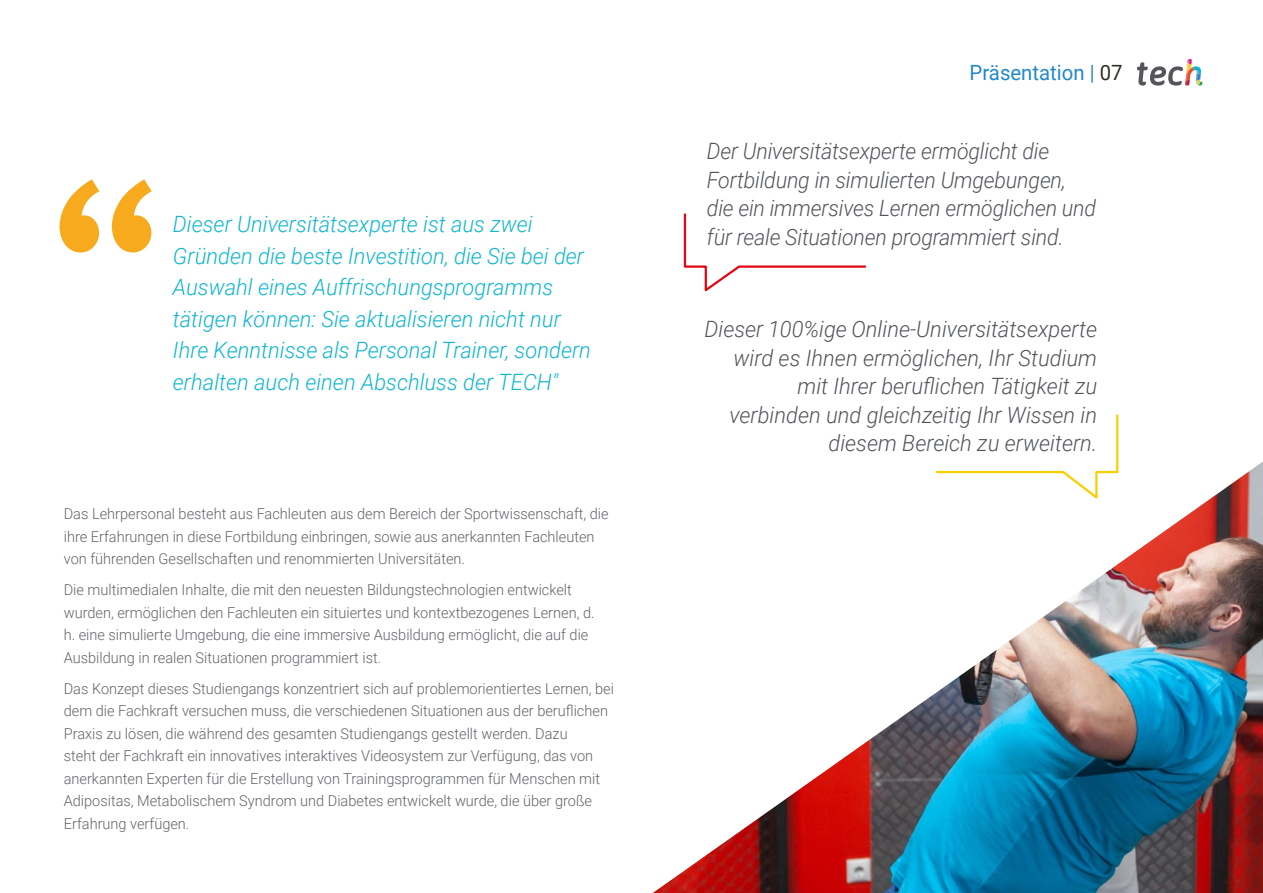
<style>
.page{position:relative;width:1263px;height:893px;background:#fff}
.page>*{position:absolute;margin:0;border:0;box-sizing:border-box;transform-origin:0 0}
.t1{font:italic 300 22.5px/31.5px "Roboto";color:#0fb6cf}
.t2{font:italic 300 22.5px/28.5px "Roboto";color:#52555b;text-align:right}
.t3{font:italic 300 22.5px/28.5px "Roboto";color:#52555b;scale:.95 1}
.t4{font:21px "Roboto";color:#2488c9}
.t5{font:300 15px/22.5px "Roboto";color:#61646a}
.s1{color:#312e20}
</style>
<div class="page">
<svg style="left:60px;top:179px;width:92px;height:74px"></svg>
<svg style="left:1116px;top:414px;width:3px;height:47px"></svg>
<svg style="left:683px;top:213px;width:183px;height:79px"></svg>
<img style="left:653px;top:461px;width:610px;height:432px">
<svg style="left:1137px;top:59px;width:65px;height:27px"></svg>
<p class="t1" style="left:173px;top:208px;width:420px">Dieser Universitätsexperte ist aus zwei Gründen die beste Investition, die Sie bei der Auswahl eines Auffrischungsprogramms tätigen können: Sie aktualisieren nicht nur Ihre Kenntnisse als Personal Trainer, sondern erhalten auch einen Abschluss der TECH"</p>
<p class="t5" style="left:64px;top:502px;width:546px">Das Lehrpersonal besteht aus Fachleuten aus dem Bereich der Sportwissenschaft, die ihre Erfahrungen in diese Fortbildung einbringen, sowie aus anerkannten Fachleuten von führenden Gesellschaften und renommierten Universitäten.</p>
<p class="t5" style="left:64px;top:578px;width:532px">Die multimedialen Inhalte, die mit den neuesten Bildungstechnologien entwickelt wurden, ermöglichen den Fachleuten ein situiertes und kontextbezogenes Lernen, d. h. eine simulierte Umgebung, die eine immersive Ausbildung ermöglicht, die auf die Ausbildung in realen Situationen programmiert ist.</p>
<p class="t5" style="left:64px;top:677px;width:552px">Das Konzept dieses Studiengangs konzentriert sich auf problemorientiertes Lernen, bei dem die Fachkraft versuchen muss, die verschiedenen Situationen aus der beruflichen Praxis zu lösen, die während des gesamten Studiengangs gestellt werden. Dazu<br>steht der Fachkraft ein innovatives interaktives Videosystem zur Verfügung, das von anerkannten Experten für die Erstellung von Trainingsprogrammen für Menschen mit Adipositas, Metabolischem Syndrom und Diabetes entwickelt wurde, die über große Erfahrung verfügen.</p>
<h2 class="t4" style="left:969px;top:57px;width:155px">Präsentation | <span class="s1">07</span></h2>
<h1 class="t3" style="left:707px;top:136px;width:411px">Der Universitätsexperte ermöglicht die Fortbildung in simulierten Umgebungen, die ein immersives Lernen ermöglichen und für reale Situationen programmiert sind.</h1>
<h1 class="t2" style="left:704px;top:314px;width:394px">Dieser 100%ige Online-Universitätsexperte wird es Ihnen ermöglichen, Ihr Studium mit Ihrer beruflichen Tätigkeit zu verbinden und gleichzeitig Ihr Wissen in diesem Bereich zu erweitern.</h1>
</div>
